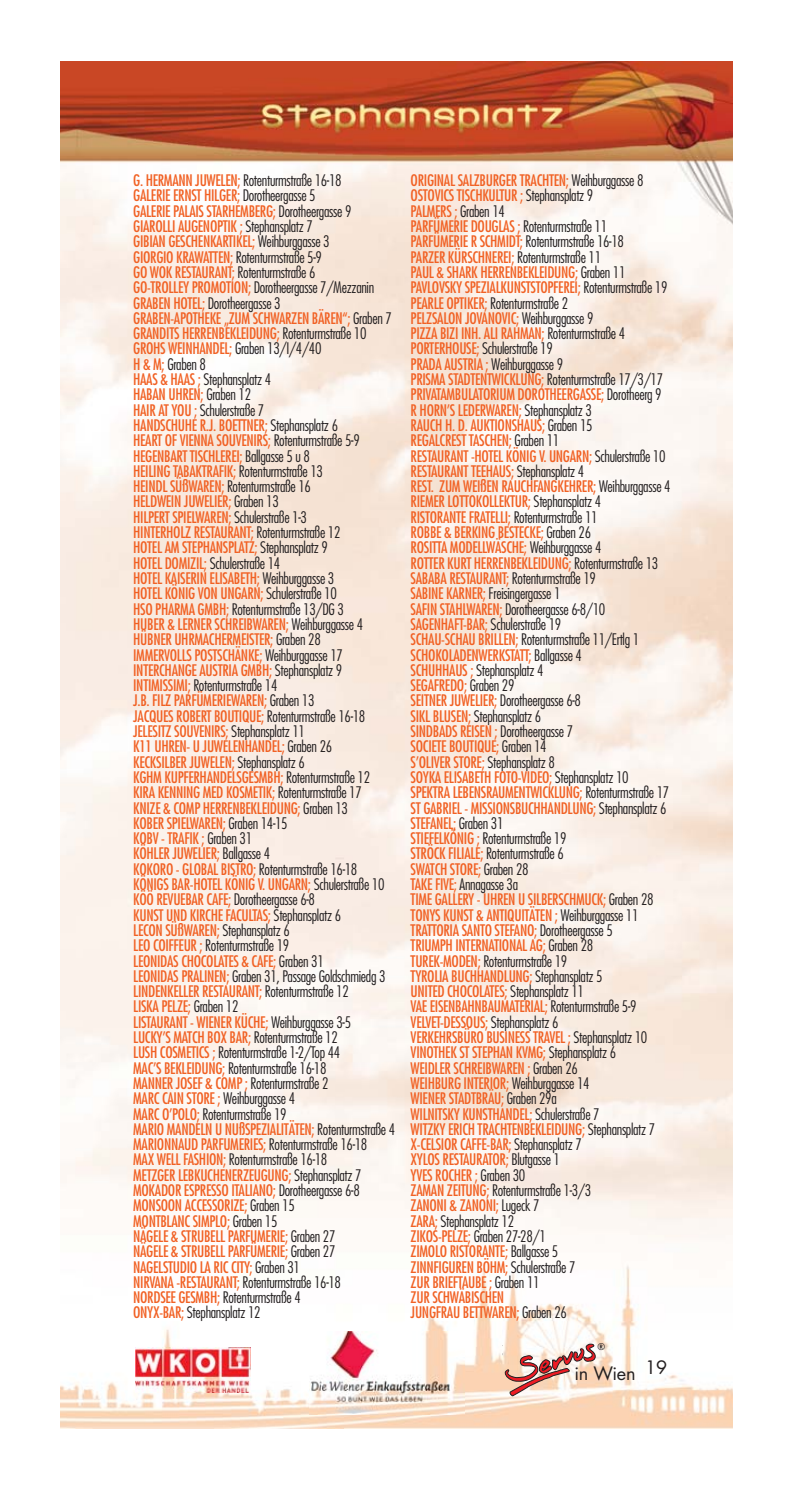
<style>
.page{position:relative;width:798px;height:1499px;background:#fff}
.page>*{position:absolute;margin:0;border:0;box-sizing:border-box;transform-origin:0 0}
.t1{font:18px "Futura";letter-spacing:-.015em;color:#231f20}
.t2{font:condensed 15.53px/15.3px "Futura";letter-spacing:-.02em;color:#f16124}
.t3{font:500 9px "Futura";color:#231f20}
.s1{font-weight:300;color:#231f20}
</style>
<div class="page">
<img style="left:61px;top:61px;width:671px;height:1368px">
<svg style="left:504px;top:1343px;width:95px;height:53px"></svg>
<img style="left:309px;top:1332px;width:155px;height:82px">
<img style="left:135px;top:1347px;width:115px;height:45px">
<p class="t2" style="left:133px;top:174px;width:263px">G. HERMANN JUWELEN; <span class="s1">Rotenturmstraße 16-18<br></span>GALERIE ERNST HILGER; <span class="s1">Dorotheergasse 5<br></span>GALERIE PALAIS STARHEMBERG; <span class="s1">Dorotheergasse 9<br></span>GIAROLLI AUGENOPTIK ; <span class="s1">Stephansplatz 7<br></span>GIBIAN GESCHENKARTIKEL; <span class="s1">Weihburggasse 3<br></span>GIORGIO KRAWATTEN; <span class="s1">Rotenturmstraße 5-9<br></span>GO WOK RESTAURANT; <span class="s1">Rotenturmstraße 6<br></span>GO-TROLLEY PROMOTION; <span class="s1">Dorotheergasse 7/Mezzanin </span>GRABEN HOTEL; <span class="s1">Dorotheergasse 3<br></span>GRABEN-APOTHEKE „ZUM SCHWARZEN BÄREN“; <span class="s1">Graben 7<br></span>GRANDITS HERRENBEKLEIDUNG; <span class="s1">Rotenturmstraße 10<br></span>GROHS WEINHANDEL; <span class="s1">Graben 13/I/4/40<br></span>H &amp; M; <span class="s1">Graben 8<br></span>HAAS &amp; HAAS ; <span class="s1">Stephansplatz 4<br></span>HABAN UHREN; <span class="s1">Graben 12<br></span>HAIR AT YOU ; <span class="s1">Schulerstraße 7<br></span>HANDSCHUHE R.J. BOETTNER; <span class="s1">Stephansplatz 6<br></span>HEART OF VIENNA SOUVENIRS; <span class="s1">Rotenturmstraße 5-9<br></span>HEGENBART TISCHLEREI; <span class="s1">Ballgasse 5 u 8<br></span>HEILING TABAKTRAFIK; <span class="s1">Rotenturmstraße 13<br></span>HEINDL SÜßWAREN; <span class="s1">Rotenturmstraße 16<br></span>HELDWEIN JUWELIER; <span class="s1">Graben 13<br></span>HILPERT SPIELWAREN; <span class="s1">Schulerstraße 1-3<br></span>HINTERHOLZ RESTAURANT; <span class="s1">Rotenturmstraße 12<br></span>HOTEL AM STEPHANSPLATZ; <span class="s1">Stephansplatz 9<br></span>HOTEL DOMIZIL; <span class="s1">Schulerstraße 14<br></span>HOTEL KAISERIN ELISABETH; <span class="s1">Weihburggasse 3<br></span>HOTEL KÖNIG VON UNGARN; <span class="s1">Schulerstraße 10<br></span>HSO PHARMA GMBH; <span class="s1">Rotenturmstraße 13/DG 3<br></span>HUBER &amp; LERNER SCHREIBWAREN; <span class="s1">Weihburggasse 4<br></span>HÜBNER UHRMACHERMEISTER; <span class="s1">Graben 28<br></span>IMMERVOLLS POSTSCHÄNKE; <span class="s1">Weihburggasse 17<br></span>INTERCHANGE AUSTRIA GMBH; <span class="s1">Stephansplatz 9<br></span>INTIMISSIMI; <span class="s1">Rotenturmstraße 14<br></span>J.B. FILZ PARFÜMERIEWAREN; <span class="s1">Graben 13<br></span>JACQUES ROBERT BOUTIQUE; <span class="s1">Rotenturmstraße 16-18<br></span>JELESITZ SOUVENIRS; <span class="s1">Stephansplatz 11<br></span>K11 UHREN- U JUWELENHANDEL; <span class="s1">Graben 26<br></span>KECKSILBER JUWELEN; <span class="s1">Stephansplatz 6<br></span>KGHM KUPFERHANDELSGESMBH; <span class="s1">Rotenturmstraße 12<br></span>KIRA KENNING MED KOSMETIK; <span class="s1">Rotenturmstraße 17<br></span>KNIZE &amp; COMP HERRENBEKLEIDUNG; <span class="s1">Graben 13<br></span>KOBER SPIELWAREN; <span class="s1">Graben 14-15<br></span>KOBV - TRAFIK ; <span class="s1">Graben 31<br></span>KÖHLER JUWELIER; <span class="s1">Ballgasse 4<br></span>KOKORO - GLOBAL BISTRO; <span class="s1">Rotenturmstraße 16-18<br></span>KÖNIGS BAR-HOTEL KÖNIG V. UNGARN; <span class="s1">Schulerstraße 10<br></span>KÖÖ REVUEBAR CAFE; <span class="s1">Dorotheergasse 6-8<br></span>KUNST UND KIRCHE FACULTAS; <span class="s1">Stephansplatz 6<br></span>LECON SÜßWAREN; <span class="s1">Stephansplatz 6<br></span>LEO COIFFEUR ; <span class="s1">Rotenturmstraße 19<br></span>LEONIDAS CHOCOLATES &amp; CAFE; <span class="s1">Graben 31<br></span>LEONIDAS PRALINEN; <span class="s1">Graben 31, Passage Goldschmiedg 3<br></span>LINDENKELLER RESTAURANT; <span class="s1">Rotenturmstraße 12<br></span>LISKA PELZE; <span class="s1">Graben 12<br></span>LISTAURANT - WIENER KÜCHE; <span class="s1">Weihburggasse 3-5<br></span>LUCKY’S MATCH BOX BAR; <span class="s1">Rotenturmstraße 12<br></span>LUSH COSMETICS ; <span class="s1">Rotenturmstraße 1-2/Top 44<br></span>MAC’S BEKLEIDUNG; <span class="s1">Rotenturmstraße 16-18<br></span>MANNER JOSEF &amp; COMP ; <span class="s1">Rotenturmstraße 2<br></span>MARC CAIN STORE ; <span class="s1">Weihburggasse 4<br></span>MARC O’POLO; <span class="s1">Rotenturmstraße 19<br></span>MARIO MANDELN U NUßSPEZIALITÄTEN; <span class="s1">Rotenturmstraße 4<br></span>MARIONNAUD PARFUMERIES; <span class="s1">Rotenturmstraße 16-18<br></span>MAX WELL FASHION; <span class="s1">Rotenturmstraße 16-18<br></span>METZGER LEBKUCHENERZEUGUNG; <span class="s1">Stephansplatz 7<br></span>MOKADOR ESPRESSO ITALIANO; <span class="s1">Dorotheergasse 6-8<br></span>MONSOON ACCESSORIZE; <span class="s1">Graben 15<br></span>MONTBLANC SIMPLO; <span class="s1">Graben 15<br></span>NÄGELE &amp; STRUBELL PARFUMERIE; <span class="s1">Graben 27<br></span>NÄGELE &amp; STRUBELL PARFÜMERIE; <span class="s1">Graben 27<br></span>NAGELSTUDIO LA RIC CITY; <span class="s1">Graben 31<br></span>NIRVANA -RESTAURANT; <span class="s1">Rotenturmstraße 16-18<br></span>NORDSEE GESMBH; <span class="s1">Rotenturmstraße 4<br></span>ONYX-BAR; <span class="s1">Stephansplatz 12</span></p>
<p class="t2" style="left:410px;top:174px;width:261px">ORIGINAL SALZBURGER TRACHTEN; <span class="s1">Weihburggasse 8<br></span>OSTOVICS TISCHKULTUR ; <span class="s1">Stephansplatz 9<br></span>PALMERS ; <span class="s1">Graben 14<br></span>PARFÜMERIE DOUGLAS ; <span class="s1">Rotenturmstraße 11<br></span>PARFÜMERIE R SCHMIDT; <span class="s1">Rotenturmstraße 16-18<br></span>PARZER KÜRSCHNEREI; <span class="s1">Rotenturmstraße 11<br></span>PAUL &amp; SHARK HERRENBEKLEIDUNG; <span class="s1">Graben 11<br></span>PAVLOVSKY SPEZIALKUNSTSTOPFEREI; <span class="s1">Rotenturmstraße 19<br></span>PEARLE OPTIKER; <span class="s1">Rotenturmstraße 2<br></span>PELZSALON JOVANOVIC; <span class="s1">Weihburggasse 9<br></span>PIZZA BIZI INH. ALI RAHMAN; <span class="s1">Rotenturmstraße 4<br></span>PORTERHOUSE; <span class="s1">Schulerstraße 19<br></span>PRADA AUSTRIA ; <span class="s1">Weihburggasse 9<br></span>PRISMA STADTENTWICKLUNG; <span class="s1">Rotenturmstraße 17/3/17<br></span>PRIVATAMBULATORIUM DOROTHEERGASSE; <span class="s1">Dorotheerg 9<br></span>R HORN’S LEDERWAREN; <span class="s1">Stephansplatz 3<br></span>RAUCH H. D. AUKTIONSHAUS; <span class="s1">Graben 15<br></span>REGALCREST TASCHEN; <span class="s1">Graben 11<br></span>RESTAURANT -HOTEL KÖNIG V. UNGARN; <span class="s1">Schulerstraße 10<br></span>RESTAURANT TEEHAUS; <span class="s1">Stephansplatz 4<br></span>REST. ZUM WEIßEN RAUCHFANGKEHRER; <span class="s1">Weihburggasse 4<br></span>RIEMER LOTTOKOLLEKTUR; <span class="s1">Stephansplatz 4<br></span>RISTORANTE FRATELLI; <span class="s1">Rotenturmstraße 11<br></span>ROBBE &amp; BERKING BESTECKE; <span class="s1">Graben 26<br></span>ROSITTA MODELLWÄSCHE; <span class="s1">Weihburggasse 4<br></span>ROTTER KURT HERRENBEKLEIDUNG; <span class="s1">Rotenturmstraße 13<br></span>SABABA RESTAURANT; <span class="s1">Rotenturmstraße 19<br></span>SABINE KARNER; <span class="s1">Freisingergasse 1<br></span>SAFIN STAHLWAREN; <span class="s1">Dorotheergasse 6-8/10<br></span>SAGENHAFT-BAR; <span class="s1">Schulerstraße 19<br></span>SCHAU-SCHAU BRILLEN; <span class="s1">Rotenturmstraße 11/Ertlg 1<br></span>SCHOKOLADENWERKSTATT; <span class="s1">Ballgasse 4<br></span>SCHUHHAUS ; <span class="s1">Stephansplatz 4<br></span>SEGAFREDO; <span class="s1">Graben 29<br></span>SEITNER JUWELIER; <span class="s1">Dorotheergasse 6-8<br></span>SIKL BLUSEN; <span class="s1">Stephansplatz 6<br></span>SINDBADS REISEN ; <span class="s1">Dorotheergasse 7<br></span>SOCIETE BOUTIQUE; <span class="s1">Graben 14<br></span>S’OLIVER STORE; <span class="s1">Stephansplatz 8<br></span>SOYKA ELISABETH FOTO-VIDEO; <span class="s1">Stephansplatz 10<br></span>SPEKTRA LEBENSRAUMENTWICKLUNG; <span class="s1">Rotenturmstraße 17<br></span>ST GABRIEL - MISSIONSBUCHHANDLUNG; <span class="s1">Stephansplatz 6<br></span>STEFANEL; <span class="s1">Graben 31<br></span>STIEFELKÖNIG ; <span class="s1">Rotenturmstraße 19<br></span>STRÖCK FILIALE; <span class="s1">Rotenturmstraße 6<br></span>SWATCH STORE; <span class="s1">Graben 28<br></span>TAKE FIVE; <span class="s1">Annagasse 3a<br></span>TIME GALLERY - UHREN U SILBERSCHMUCK; <span class="s1">Graben 28<br></span>TONYS KUNST &amp; ANTIQUITÄTEN ; <span class="s1">Weihburggasse 11<br></span>TRATTORIA SANTO STEFANO; <span class="s1">Dorotheergasse 5<br></span>TRIUMPH INTERNATIONAL AG; <span class="s1">Graben 28<br></span>TUREK-MODEN; <span class="s1">Rotenturmstraße 19<br></span>TYROLIA BUCHHANDLUNG; <span class="s1">Stephansplatz 5<br></span>UNITED CHOCOLATES; <span class="s1">Stephansplatz 11<br></span>VAE EISENBAHNBAUMATERIAL; <span class="s1">Rotenturmstraße 5-9<br></span>VELVET-DESSOUS; <span class="s1">Stephansplatz 6<br></span>VERKEHRSBÜRO BUSINESS TRAVEL ; <span class="s1">Stephansplatz 10<br></span>VINOTHEK ST STEPHAN KVMG; <span class="s1">Stephansplatz 6<br></span>WEIDLER SCHREIBWAREN ; <span class="s1">Graben 26<br></span>WEIHBURG INTERIOR; <span class="s1">Weihburggasse 14<br></span>WIENER STADTBRÄU; <span class="s1">Graben 29a<br></span>WILNITSKY KUNSTHANDEL; <span class="s1">Schulerstraße 7<br></span>WITZKY ERICH TRACHTENBEKLEIDUNG; <span class="s1">Stephansplatz 7<br></span>X-CELSIOR CAFFE-BAR; <span class="s1">Stephansplatz 7<br></span>XYLOS RESTAURATOR; <span class="s1">Blutgasse 1<br></span>YVES ROCHER ; <span class="s1">Graben 30<br></span>ZAMAN ZEITUNG; <span class="s1">Rotenturmstraße 1-3/3<br></span>ZANONI &amp; ZANONI; <span class="s1">Lugeck 7<br></span>ZARA; <span class="s1">Stephansplatz 12<br></span>ZIKOS-PELZE; <span class="s1">Graben 27-28/1<br></span>ZIMOLO RISTORANTE; <span class="s1">Ballgasse 5<br></span>ZINNFIGUREN BÖHM; <span class="s1">Schulerstraße 7<br></span>ZUR BRIEFTAUBE ; <span class="s1">Graben 11<br></span>ZUR SCHWÄBISCHEN<br>JUNGFRAU BETTWAREN; <span class="s1">Graben 26</span></p>
<p class="t1" style="left:645px;top:1359px;width:23px">19</p>
<p class="t3" style="left:597px;top:1342px;width:9px">®</p>
<p class="t1" style="left:574px;top:1365px;width:63px">in Wien</p>
</div>
